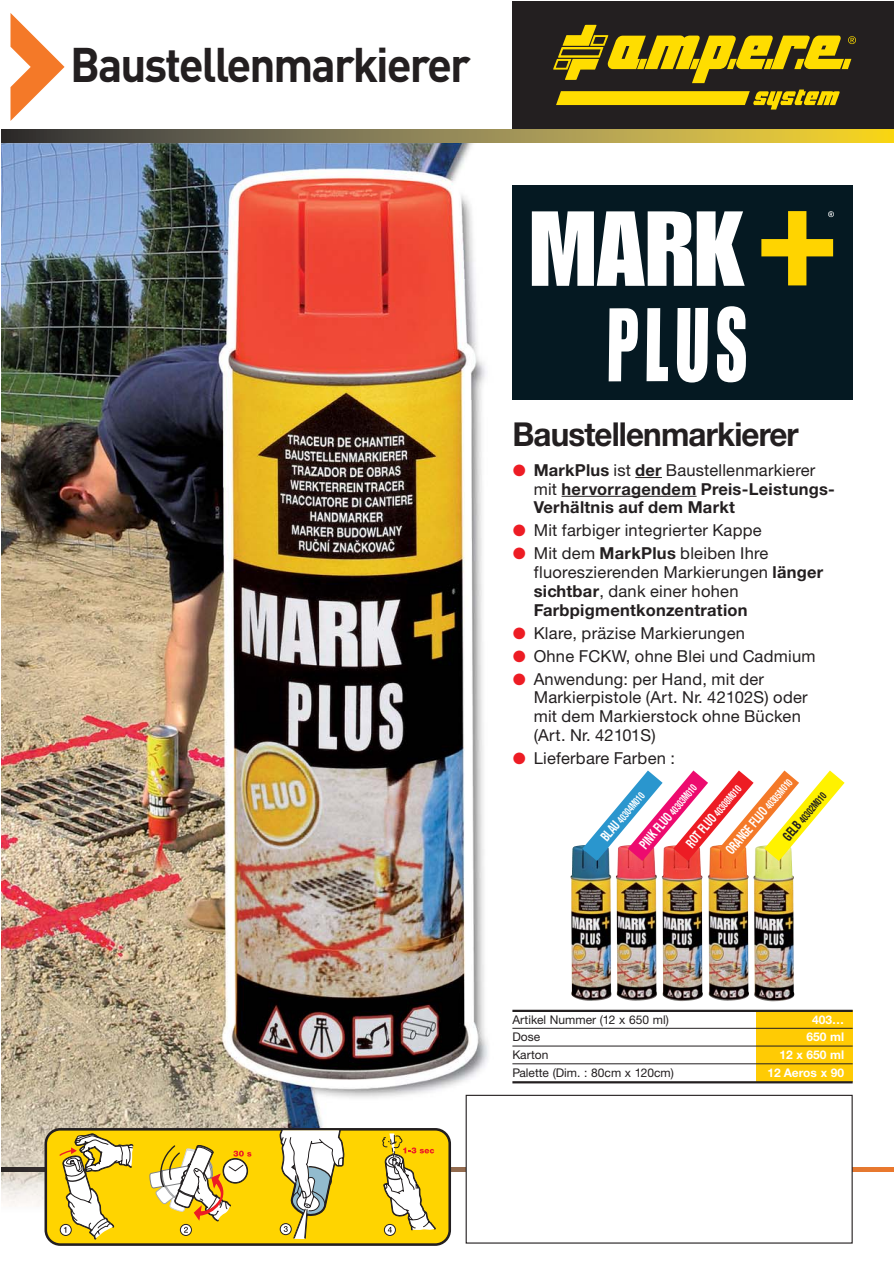
<style>
.page{position:relative;width:894px;height:1274px;background:#fff}
.page>*{position:absolute;margin:0;border:0;box-sizing:border-box;transform-origin:0 0}
.t1{font:700 48px "DIN";letter-spacing:-.045em;color:#231f20;scale:.95 1}
.t2{font:700 33px "Helvetica Neue CE";letter-spacing:-.03em;color:#231f20;scale:.95 1}
.t3{font:16.5px/18.8px "Helvetica Neue CE";letter-spacing:.015em;color:#231f20}
.t4{font:700 16.5px/18.8px "Helvetica Neue CE";letter-spacing:.015em;color:#231f20}
.t5{font:700 condensed 13.5px "Helvetica Neue";color:#fff;scale:.75 1}
.t6{font:12px "Helvetica Neue CE";color:#231f20}
.t7{font:700 12px "Helvetica Neue CE";color:#fff}
.t8{font:700 condensed 10.5px "Helvetica Neue";color:#fff;scale:.75 1}
.t9{font:700 condensed 10.5px "Helvetica Neue";color:#231f20;scale:.75 1}
.s1{font-family:"European Pi Three";font-weight:400;color:#ed1c24}
.s2{font-weight:400}
.s3{font-family:"European Pi Three";color:#ed1c24}
.s4{font-weight:700}
.s5{font-size:10.5px}
.s6{font-size:13.5px}
</style>
<div class="page">
<img style="left:2px;top:13px;width:892px;height:1233px">
<div style="left:756px;top:1011px;width:96px;height:71px;background:#ffcb04"></div>
<svg style="left:635px;top:477px;width:27px;height:1px"></svg>
<hr style="left:561px;top:496px;width:135px;height:1px;background:#231f20">
<hr style="left:512px;top:1010px;width:340px;height:2px;background:#231f20">
<hr style="left:512px;top:1028px;width:340px;height:1px;background:#231f20">
<hr style="left:512px;top:1046px;width:340px;height:1px;background:#231f20">
<hr style="left:512px;top:1063px;width:340px;height:1px;background:#231f20">
<hr style="left:512px;top:1081px;width:340px;height:2px;background:#231f20">
<div style="left:512px;top:185px;width:340px;height:215px;background:#051922"></div>
<svg style="left:608px;top:308px;width:30px;height:73px"></svg>
<svg style="left:646px;top:308px;width:22px;height:73px"></svg>
<svg style="left:677px;top:308px;width:31px;height:75px"></svg>
<svg style="left:717px;top:306px;width:29px;height:76px"></svg>
<svg style="left:532px;top:211px;width:212px;height:75px"></svg>
<svg style="left:761px;top:211px;width:73px;height:74px"></svg>
<div style="left:512px;top:2px;width:382px;height:134px;background:#231f20"></div>
<svg style="left:556px;top:90px;width:284px;height:20px"></svg>
<svg style="left:553px;top:25px;width:303px;height:58px"></svg>
<svg style="left:2px;top:129px;width:892px;height:13px"></svg>
<svg style="left:11px;top:13px;width:54px;height:108px"></svg>
<svg style="left:2px;top:1167px;width:892px;height:4px"></svg>
<div style="left:46px;top:1129px;width:404px;height:116px;background:#ffd400;border-radius:15px"></div>
<div style="left:45px;top:1128px;width:406px;height:118px;border:3px solid #231f20;border-radius:15px"></div>
<svg style="left:58px;top:1128px;width:380px;height:112px"></svg>
<img style="left:572px;top:845px;width:38px;height:30px">
<svg style="left:582px;top:770px;width:262px;height:91px"></svg>
<div style="left:466px;top:1095px;width:386px;height:148px;background:#fff"></div>
<div style="left:465px;top:1095px;width:387px;height:149px;border:1px solid #231f20"></div>
<h1 class="t1" style="left:70px;top:48px;width:423px">Baustellenmarkierer</h1>
<h2 class="t2" style="left:512px;top:422px;width:303px">Baustellenmarkierer</h2>
<p class="t4" style="left:533px;top:462px;width:303px;text-indent:-21px"><span class="s1">-</span> MarkPlus <span class="s2">ist</span> der <span class="s2">Baustellenmarkierer mit</span> hervorragendem Preis-Leistungs-<br>Verhältnis auf dem Markt</p>
<p class="t3" style="left:512px;top:523px;width:251px"><span class="s3">-</span> Mit farbiger integrierter Kappe</p>
<p class="t3" style="left:533px;top:546px;width:291px;text-indent:-21px"><span class="s3">-</span> Mit dem <span class="s4">MarkPlus</span> bleiben Ihre fluoreszierenden Markierungen <span class="s4">länger sichtbar</span>, dank einer hohen<br><span class="s4">Farbpigmentkonzentration</span></p>
<p class="t3" style="left:512px;top:625px;width:234px"><span class="s3">-</span> Klare, präzise Markierungen</p>
<p class="t3" style="left:512px;top:648px;width:305px"><span class="s3">-</span> Ohne FCKW, ohne Blei und Cadmium</p>
<p class="t3" style="left:533px;top:671px;width:275px;text-indent:-21px"><span class="s3">-</span> Anwendung: per Hand, mit der<br>Markierpistole (Art. Nr. 42102S) oder mit dem Markierstock ohne Bücken (Art. Nr. 42101S)</p>
<p class="t3" style="left:512px;top:750px;width:164px"><span class="s3">-</span> Lieferbare Farben :</p>
<p class="t5" style="left:725px;top:849px;width:128px;rotate:-50deg">ORANGE FLUO <span class="s5">40305M010</span></p>
<p class="t8" style="left:640px;top:845px;width:109px;rotate:-50deg"><span class="s6">PINK FLUO</span> 40303M010</p>
<p class="t8" style="left:686px;top:844px;width:105px;rotate:-50deg"><span class="s6">ROT FLUO</span> 40308M010</p>
<p class="t8" style="left:601px;top:837px;width:81px;rotate:-50deg"><span class="s6">BLAU</span> 40304M010</p>
<p class="t9" style="left:783px;top:837px;width:81px;rotate:-50deg"><span class="s6">GELB</span> 40302M010</p>
<p class="t6" style="left:512px;top:1015px;width:158px">Artikel Nummer (12 x 650 ml)</p>
<p class="t7" style="left:812px;top:1015px;width:34px">403…</p>
<p class="t6" style="left:512px;top:1033px;width:29px">Dose</p>
<p class="t7" style="left:806px;top:1033px;width:39px">650 ml</p>
<p class="t6" style="left:512px;top:1051px;width:38px">Karton</p>
<p class="t7" style="left:779px;top:1051px;width:66px">12 x 650 ml</p>
<p class="t6" style="left:512px;top:1068px;width:163px">Palette (Dim. : 80cm x 120cm)</p>
<p class="t7" style="left:767px;top:1068px;width:78px">12 Aeros x 90</p>
</div>
